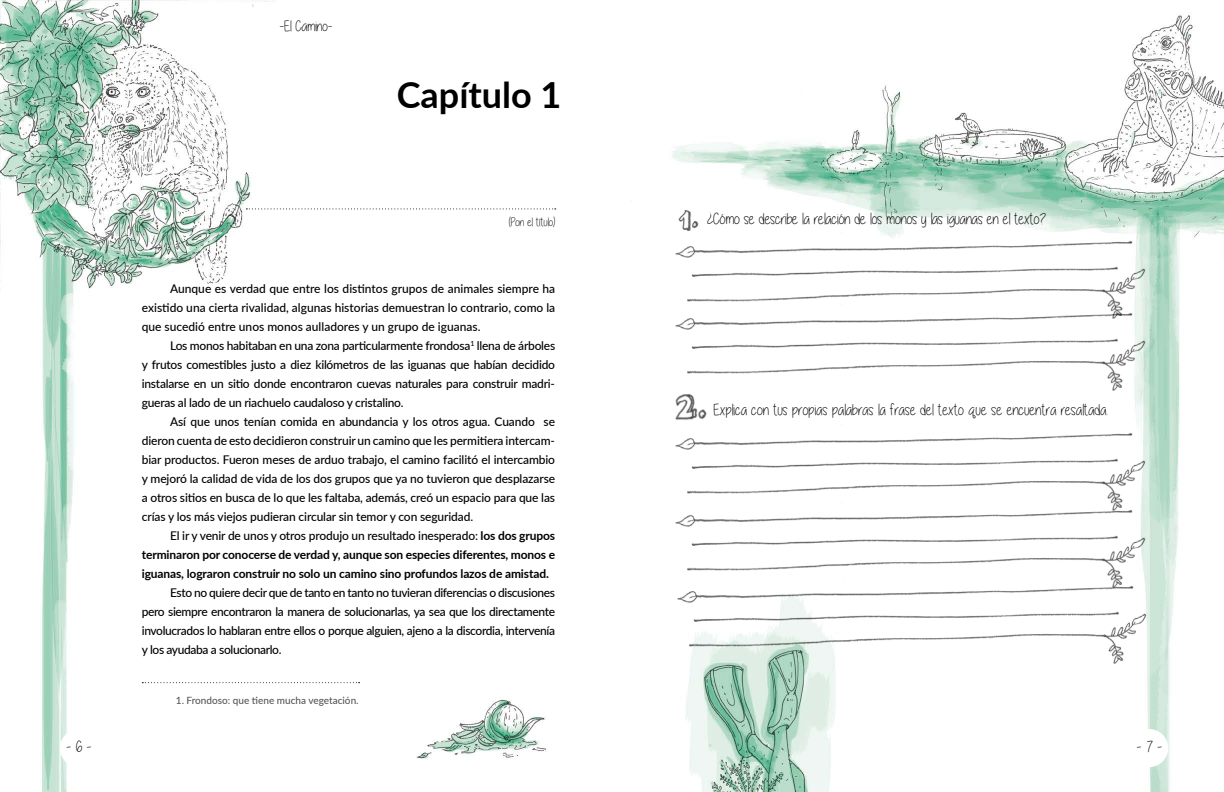
<style>
.page{position:relative;width:1224px;height:792px;background:#fff}
.page>*{position:absolute;margin:0;border:0;box-sizing:border-box;transform-origin:0 0}
.t1{font:700 36px "Lato";color:#000}
.t2{font:16px "Alittlesunshine";letter-spacing:.01em;color:#000}
.t3{font:15px "Alittlesunshine";color:#000}
.t4{font:500 12px/19px "Lato";letter-spacing:-.02em;color:#000;text-align:justify}
.t5{font:700 12px/19px "Lato";letter-spacing:-.01em;color:#000;text-align:justify}
.t6{font:12px "Alittlesunshine";color:#000}
.t7{font:500 10px "Lato";color:#575756}
.s1{font-weight:500}
</style>
<div class="page">
<img style="left:0;top:0;width:1224px;height:792px">
<div style="left:60px;top:729px;width:38px;height:38px;background:#fff;border-radius:50%"></div>
<div style="left:1130px;top:729px;width:38px;height:38px;background:#fff;border-radius:50%"></div>
<svg style="left:142px;top:682px;width:218px;height:1px"></svg>
<svg style="left:246px;top:208px;width:310px;height:1px"></svg>
<img style="left:669px;top:233px;width:492px;height:72px">
<img style="left:669px;top:305px;width:492px;height:92px">
<img style="left:669px;top:424px;width:492px;height:78px">
<img style="left:669px;top:502px;width:492px;height:91px">
<img style="left:670px;top:578px;width:493px;height:91px">
<img style="left:675px;top:205px;width:26px;height:30px">
<img style="left:669px;top:390px;width:42px;height:33px">
<p class="t3" style="left:279px;top:18px;width:55px">-El Camino-</p>
<h1 class="t1" style="left:397px;top:69px;width:166px">Capítulo 1</h1>
<p class="t6" style="left:509px;top:216px;width:48px">(Pon el título)</p>
<p class="t4" style="left:142px;top:278px;width:415px;text-indent:28px">Aunque es verdad que entre los distintos grupos de animales siempre ha existido una cierta rivalidad, algunas historias demuestran lo contrario, como la que sucedió entre unos monos aulladores y un grupo de iguanas.</p>
<p class="t4" style="left:142px;top:335px;width:415px;text-indent:28px">Los monos habitaban en una zona particularmente frondosa<sup>1</sup> llena de árboles y frutos comestibles justo a diez kilómetros de las iguanas que habían decidido instalarse en un sitio donde encontraron cuevas naturales para construir madri&shy;gueras al lado de un riachuelo caudaloso y cristalino.</p>
<p class="t4" style="left:142px;top:411px;width:415px;text-indent:28px">Así que unos tenían comida en abundancia y los otros agua. Cuando se dieron cuenta de esto decidieron construir un camino que les permitiera intercam&shy;biar productos. Fueron meses de arduo trabajo, el camino facilitó el intercambio y mejoró la calidad de vida de los dos grupos que ya no tuvieron que desplazarse a otros sitios en busca de lo que les faltaba, además, creó un espacio para que las crías y los más viejos pudieran circular sin temor y con seguridad.</p>
<p class="t5" style="left:142px;top:525px;width:415px;text-indent:28px"><span class="s1">El ir y venir de unos y otros produjo un resultado inesperado:</span> los dos grupos terminaron por conocerse de verdad y, aunque son especies diferentes, monos e iguanas, lograron construir no solo un camino sino profundos lazos de amistad.</p>
<p class="t4" style="left:142px;top:582px;width:415px;text-indent:28px">Esto no quiere decir que de tanto en tanto no tuvieran diferencias o discusiones pero siempre encontraron la manera de solucionarlas, ya sea que los directamente involucrados lo hablaran entre ellos o porque alguien, ajeno a la discordia, intervenía y los ayudaba a solucionarlo.</p>
<p class="t7" style="left:176px;top:693px;width:184px">1. Frondoso: que tiene mucha vegetación.</p>
<h2 class="t2" style="left:707px;top:210px;width:340px">¿Cómo se describe la relación de los monos y las iguanas en el texto?</h2>
<h2 class="t2" style="left:713px;top:401px;width:396px">Explica con tus propias palabras la frase del texto que se encuentra resaltada.</h2>
<h2 class="t2" style="left:66px;top:739px;width:27px">- 6 -</h2>
<h2 class="t2" style="left:1137px;top:739px;width:27px">- 7 -</h2>
</div>
